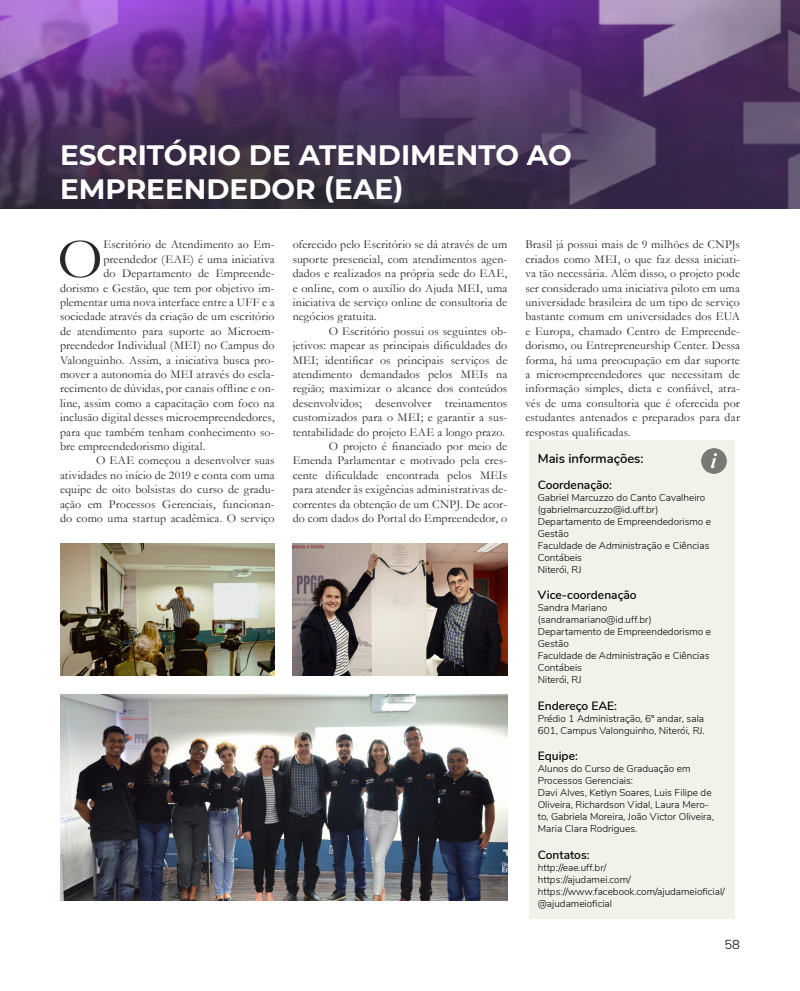
<style>
.page{position:relative;width:800px;height:991px;background:#fff}
.page>*{position:absolute;margin:0;border:0;box-sizing:border-box;transform-origin:0 0}
.t1{font:58.2px "Garamond";color:#282828}
.t2{font:700 28px/33.6px "Montserrat";color:#fff}
.t3{font:600 13px "Nunito";color:#000}
.t4{font:300 13px "Nunito";color:#000}
.t5{font:12px/14.4px "Garamond";letter-spacing:.01em;color:#282828;text-align:justify}
.t6{font:600 12px "Nunito";color:#000}
.t7{font:300 10px/12px "Nunito";color:#000}
</style>
<div class="page">
<img style="left:0;top:0;width:799px;height:208px">
<div style="left:530px;top:440px;width:205px;height:478px;background:#f2f2eb"></div>
<img style="left:60px;top:694px;width:447px;height:207px">
<img style="left:60px;top:544px;width:215px;height:132px">
<img style="left:293px;top:544px;width:214px;height:132px">
<img style="left:701px;top:448px;width:26px;height:26px">
<p class="t2" style="left:60px;top:137px;width:513px">ESCRITÓRIO DE ATENDIMENTO AO<br>EMPREENDEDOR (EAE)</p>
<p class="t1" style="left:57px;top:220px;width:47px">O</p>
<p class="t5" style="left:103px;top:237px;width:173px">Escritório de Atendimento ao Em-</p>
<p class="t5" style="left:293px;top:237px;width:216px">oferecido pelo Escritório se dá através de um suporte presencial, com atendimentos agen&shy;dados e realizados na própria sede do EAE, e online, com o auxílio do Ajuda MEI, uma iniciativa de serviço online de consultoria de negócios gratuita.</p>
<p class="t5" style="left:293px;top:323px;width:216px;text-indent:36px">O Escritório possui os seguintes ob&shy;jetivos: mapear as principais dificuldades do MEI; identificar os principais serviços de atendimento demandados pelos MEIs na região; maximizar o alcance dos conteúdos desenvolvidos; desenvolver treinamentos customizados para o MEI; e garantir a sus&shy;tentabilidade do projeto EAE a longo prazo.</p>
<p class="t5" style="left:293px;top:439px;width:216px;text-indent:36px">O projeto é financiado por meio de Emenda Parlamentar e motivado pela cres&shy;cente dificuldade encontrada pelos MEIs para atender às exigências administrativas de&shy;correntes da obtenção de um CNPJ. De acor&shy;do com dados do Portal do Empreendedor, o</p>
<p class="t5" style="left:525px;top:237px;width:216px">Brasil já possui mais de 9 milhões de CNPJs criados como MEI, o que faz dessa iniciati&shy;va tão necessária. Além disso, o projeto pode ser considerado uma iniciativa piloto em uma universidade brasileira de um tipo de serviço bastante comum em universidades dos EUA e Europa, chamado Centro de Empreende&shy;dorismo, ou Entrepreneurship Center. Dessa forma, há uma preocupação em dar suporte a microempreendedores que necessitam de informação simples, dieta e confiável, atra&shy;vés de uma consultoria que é oferecida por estudantes antenados e preparados para dar respostas qualificadas.</p>
<p class="t3" style="left:538px;top:448px;width:107px">Mais informações:</p>
<p class="t6" style="left:538px;top:476px;width:76px">Coordenação:</p>
<p class="t7" style="left:538px;top:491px;width:169px">Gabriel Marcuzzo do Canto Cavalheiro (gabrielmarcuzzo@id.uff.br)</p>
<p class="t7" style="left:538px;top:515px;width:175px">Departamento de Empreendedorismo e<br>Gestão</p>
<p class="t7" style="left:538px;top:539px;width:173px">Faculdade de Administração e Ciências<br>Contábeis</p>
<p class="t7" style="left:538px;top:563px;width:45px">Niterói, RJ</p>
<p class="t6" style="left:538px;top:586px;width:100px">Vice-coordenação</p>
<p class="t7" style="left:538px;top:601px;width:71px">Sandra Mariano</p>
<p class="t7" style="left:538px;top:613px;width:116px">(sandramariano@id.uff.br)</p>
<p class="t7" style="left:538px;top:625px;width:175px">Departamento de Empreendedorismo e<br>Gestão</p>
<p class="t7" style="left:538px;top:649px;width:173px">Faculdade de Administração e Ciências<br>Contábeis</p>
<p class="t7" style="left:538px;top:673px;width:45px">Niterói, RJ</p>
<p class="t6" style="left:538px;top:697px;width:81px">Endereço EAE:</p>
<p class="t7" style="left:538px;top:712px;width:168px">Prédio 1 Administração, 6º andar, sala<br>601, Campus Valonguinho, Niterói, RJ.</p>
<p class="t6" style="left:538px;top:747px;width:42px">Equipe:</p>
<p class="t7" style="left:538px;top:762px;width:154px">Alunos do Curso de Graduação em</p>
<p class="t7" style="left:538px;top:774px;width:97px">Processos Gerenciais:</p>
<p class="t7" style="left:538px;top:786px;width:178px">Davi Alves, Ketlyn Soares, Luis Filipe de Oliveira, Richardson Vidal, Laura Mero&shy;to, Gabriela Moreira, João Victor Oliveira, Maria Clara Rodrigues.</p>
<p class="t6" style="left:538px;top:846px;width:53px">Contatos:</p>
<p class="t7" style="left:538px;top:861px;width:70px">http://eae.uff.br/</p>
<p class="t7" style="left:538px;top:873px;width:95px">https://ajudamei.com/</p>
<p class="t7" style="left:538px;top:885px;width:189px">https://www.facebook.com/ajudameioficial/</p>
<p class="t7" style="left:538px;top:897px;width:76px">@ajudameioficial</p>
<p class="t5" style="left:103px;top:251px;width:173px">preendedor (EAE) é uma iniciativa</p>
<p class="t5" style="left:103px;top:266px;width:173px">do Departamento de Empreende-</p>
<p class="t5" style="left:60px;top:280px;width:216px">dorismo e Gestão, que tem por objetivo im-</p>
<p class="t5" style="left:60px;top:295px;width:216px">plementar uma nova interface entre a UFF e a</p>
<p class="t5" style="left:60px;top:309px;width:216px">sociedade através da criação de um escritório</p>
<p class="t5" style="left:60px;top:323px;width:216px">de atendimento para suporte ao Microem-</p>
<p class="t5" style="left:60px;top:338px;width:216px">preendedor Individual (MEI) no Campus do</p>
<p class="t5" style="left:60px;top:352px;width:216px">Valonguinho. Assim, a iniciativa busca pro-</p>
<p class="t5" style="left:60px;top:367px;width:216px">mover a autonomia do MEI através do escla-</p>
<p class="t5" style="left:60px;top:381px;width:216px">recimento de dúvidas, por canais offline e on-</p>
<p class="t5" style="left:60px;top:395px;width:216px">line, assim como a capacitação com foco na</p>
<p class="t5" style="left:60px;top:410px;width:216px">inclusão digital desses microempreendedores,</p>
<p class="t5" style="left:60px;top:424px;width:216px">para que também tenham conhecimento so-</p>
<p class="t5" style="left:60px;top:439px;width:147px">bre empreendedorismo digital.</p>
<p class="t5" style="left:60px;top:453px;width:216px;text-indent:36px">O EAE começou a desenvolver suas atividades no início de 2019 e conta com uma equipe de oito bolsistas do curso de gradu&shy;ação em Processos Gerenciais, funcionan&shy;do como uma startup acadêmica. O serviço</p>
<p class="t4" style="left:724px;top:935px;width:17px">58</p>
</div>
